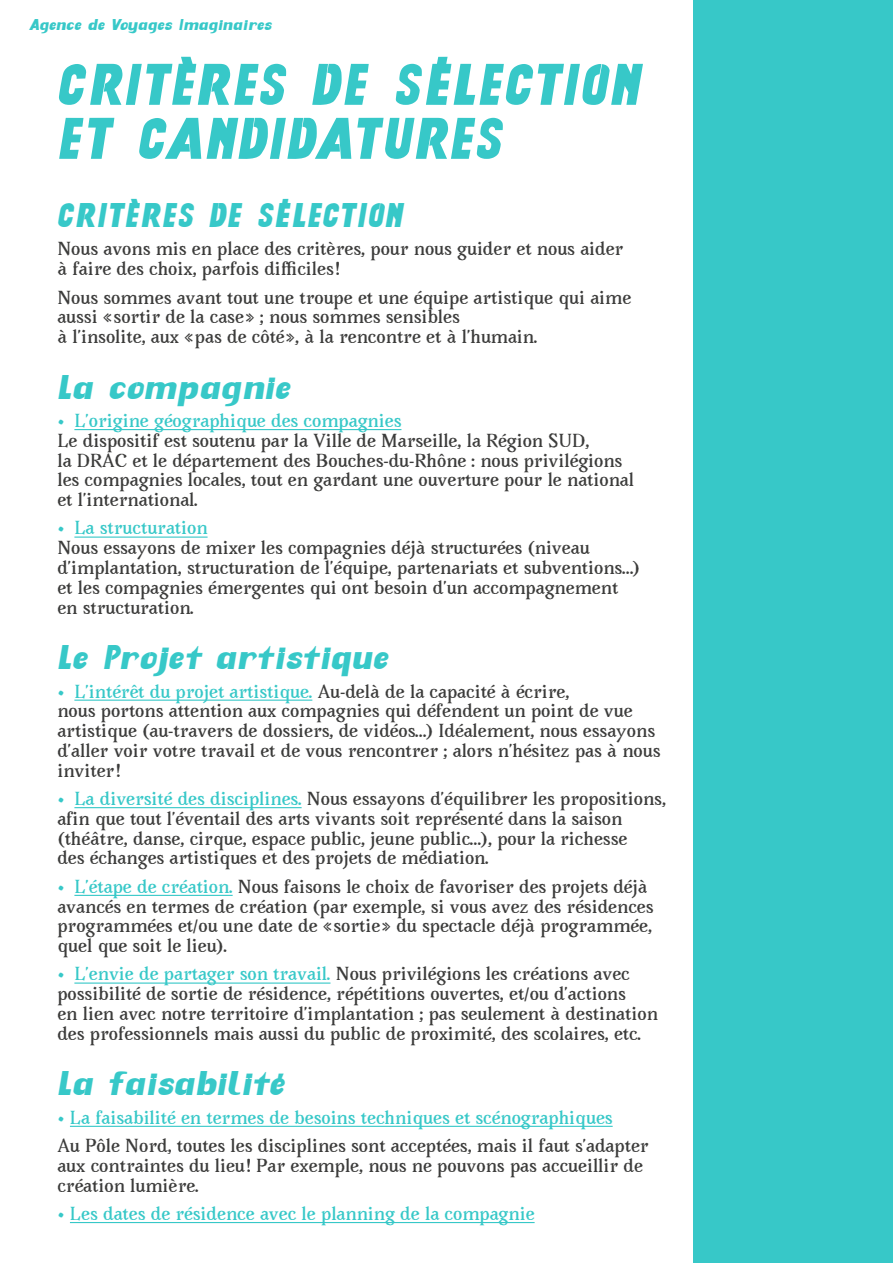
<style>
.page{position:relative;width:893px;height:1263px;background:#fff}
.page>*{position:absolute;margin:0;border:0;box-sizing:border-box;transform-origin:0 0}
.t1{font:61.5px/54px "Crickx Shark Cut";letter-spacing:-.02em;color:#37c8c8}
.t2{font:36px "Crickx Shark Cut";letter-spacing:-.02em;color:#37c8c8}
.t3{font:700 16.5px/19.8px "Avara";color:#3c3c3b}
.t4{font:700 16.5px "Avara";color:#37c8c8}
.t5{font:16.5px "Crickx Shark Cut";letter-spacing:-.04em;color:#37c8c8}
.s1{color:#37c8c8}
</style>
<div class="page">
<div style="left:694px;top:0;width:199px;height:1263px;background:#37c8c8"></div>
<hr style="left:74px;top:429px;width:327px;height:1px;background:#37c8c8">
<hr style="left:74px;top:536px;width:134px;height:2px;background:#37c8c8">
<hr style="left:74px;top:699px;width:238px;height:2px;background:#37c8c8">
<hr style="left:74px;top:807px;width:228px;height:1px;background:#37c8c8">
<hr style="left:74px;top:895px;width:159px;height:1px;background:#37c8c8">
<hr style="left:74px;top:982px;width:256px;height:2px;background:#37c8c8">
<hr style="left:70px;top:1126px;width:543px;height:1px;background:#37c8c8">
<hr style="left:70px;top:1222px;width:465px;height:1px;background:#37c8c8">
<p class="t5" style="left:30px;top:17px;width:244px">Agence de Voyages Imaginaires</p>
<h1 class="t1" style="left:57px;top:59px;width:587px">CRITÈRES DE SÉLECTION<br>ET CANDIDATURES</h1>
<h2 class="t2" style="left:57px;top:198px;width:349px">CRITÈRES DE SÉLECTION</h2>
<p class="t3" style="left:57px;top:239px;width:567px">Nous avons mis en place des critères, pour nous guider et nous aider à faire des choix, parfois difficiles !</p>
<p class="t3" style="left:57px;top:287px;width:575px">Nous sommes avant tout une troupe et une équipe artistique qui aime aussi «sortir de la case» ; nous sommes sensibles<br>à l’insolite, aux «pas de côté», à la rencontre et à l’humain.</p>
<h2 class="t2" style="left:57px;top:370px;width:236px">La compagnie</h2>
<p class="t4" style="left:57px;top:408px;width:346px">• L’origine géographique des compagnies</p>
<p class="t3" style="left:57px;top:431px;width:578px">Le dispositif est soutenu par la Ville de Marseille, la Région SUD,<br>la DRAC et le département des Bouches-du-Rhône : nous privilégions les compagnies locales, tout en gardant une ouverture pour le national et l’international.</p>
<p class="t4" style="left:57px;top:516px;width:152px">• La structuration</p>
<p class="t3" style="left:57px;top:538px;width:584px">Nous essayons de mixer les compagnies déjà structurées (niveau d’implantation, structuration de l’équipe, partenariats et subventions…) et les compagnies émergentes qui ont besoin d’un accompagnement en structuration.</p>
<h2 class="t2" style="left:57px;top:640px;width:334px">Le Projet artistique</h2>
<p class="t3" style="left:57px;top:681px;width:605px"><span class="s1">• L’intérêt du projet artistique.</span> Au-delà de la capacité à écrire,<br>nous portons attention aux compagnies qui défendent un point de vue artistique (au-travers de dossiers, de vidéos…) Idéalement, nous essayons d’aller voir votre travail et de vous rencontrer ; alors n’hésitez pas à nous inviter!</p>
<p class="t3" style="left:57px;top:789px;width:610px"><span class="s1">• La diversité des disciplines.</span> Nous essayons d’équilibrer les propositions, afin que tout l’éventail des arts vivants soit représenté dans la saison (théâtre, danse, cirque, espace public, jeune public…), pour la richesse<br>des échanges artistiques et des projets de médiation.</p>
<p class="t3" style="left:57px;top:876px;width:598px"><span class="s1">• L’étape de création.</span> Nous faisons le choix de favoriser des projets déjà avancés en termes de création (par exemple, si vous avez des résidences programmées et/ou une date de «sortie» du spectacle déjà programmée, quel que soit le lieu).</p>
<p class="t3" style="left:57px;top:964px;width:602px"><span class="s1">• L’envie de partager son travail.</span> Nous privilégions les créations avec possibilité de sortie de résidence, répétitions ouvertes, et/ou d’actions<br>en lien avec notre territoire d’implantation ; pas seulement à destination des professionnels mais aussi du public de proximité, des scolaires, etc.</p>
<h2 class="t2" style="left:57px;top:1066px;width:230px">La faisabilité</h2>
<p class="t4" style="left:57px;top:1105px;width:557px">• La faisabilité en termes de besoins techniques et scénographiques</p>
<p class="t3" style="left:57px;top:1136px;width:593px">Au Pôle Nord, toutes les disciplines sont acceptées, mais il faut s’adapter aux contraintes du lieu! Par exemple, nous ne pouvons pas accueillir de création lumière.</p>
<p class="t4" style="left:57px;top:1201px;width:479px">• Les dates de résidence avec le planning de la compagnie</p>
</div>
